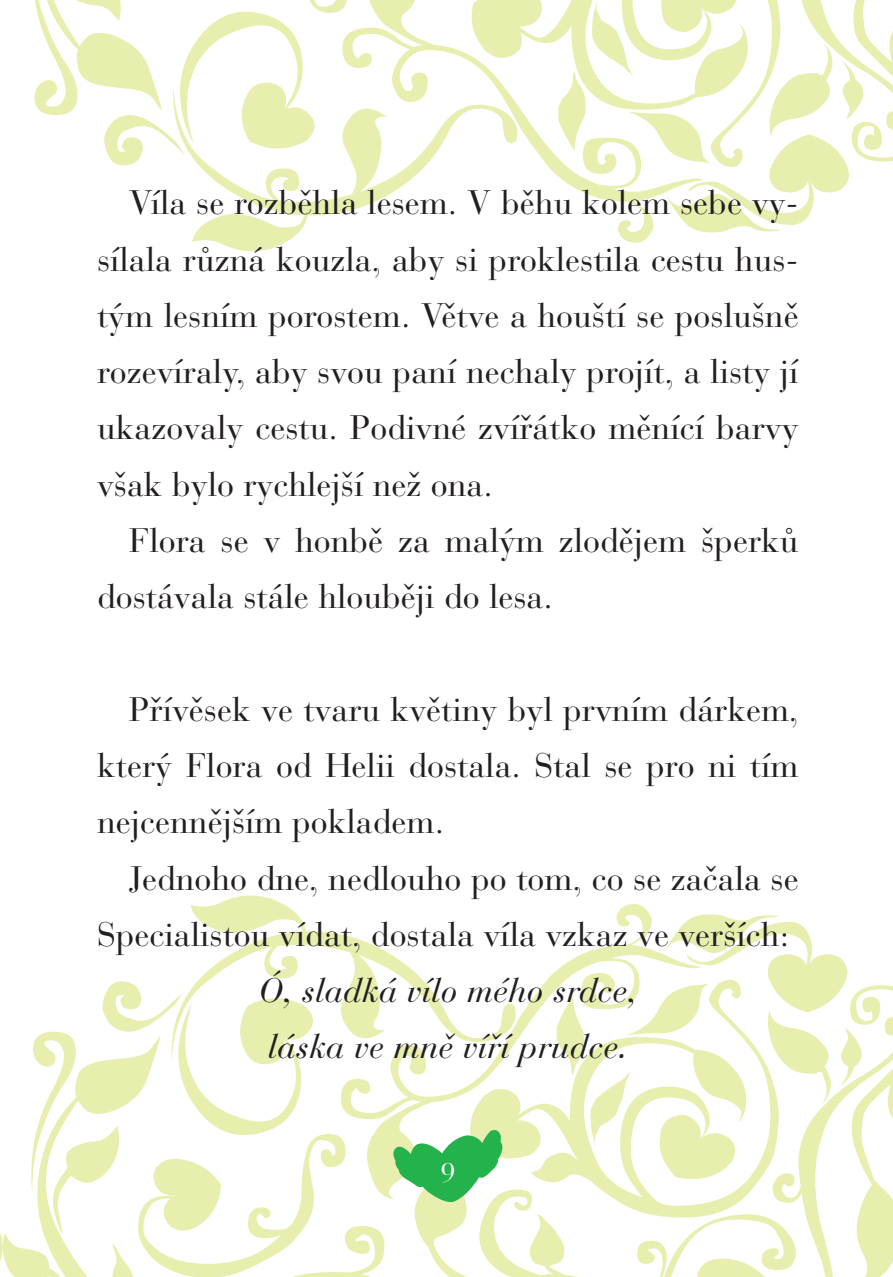
<style>
.page{position:relative;width:893px;height:1277px;background:#fff}
.page>*{position:absolute;margin:0;border:0;box-sizing:border-box;transform-origin:0 0}
.t1{font:33.75px/56.2px "Bauer Bodoni CE";color:#231f20;text-align:justify}
.t2{font:italic 33.75px/56.2px "Bauer Bodoni CE";color:#231f20}
.t3{font:27px "Bauer Bodoni CE";color:#fff}
</style>
<div class="page">
<svg style="left:3px;top:895px;width:890px;height:382px"></svg>
<svg style="left:0;top:1233px;width:3px;height:28px"></svg>
<svg style="left:34px;top:0;width:859px;height:251px"></svg>
<svg style="left:393px;top:1130px;width:109px;height:72px"></svg>
<p class="t1" style="left:97px;top:178px;width:703px;text-indent:32px">Víla se rozběhla lesem. V běhu kolem sebe vy&shy;sílala různá kouzla, aby si proklestila cestu hus&shy;tým lesním porostem. Větve a houští se poslušně rozevíraly, aby svou paní nechaly projít, a listy jí ukazovaly cestu. Podivné zvířátko měnící barvy však bylo rychlejší než ona.</p>
<p class="t1" style="left:97px;top:516px;width:703px;text-indent:32px">Flora se v honbě za malým zlodějem šperků dostávala stále hlouběji do lesa.</p>
<p class="t1" style="left:97px;top:684px;width:703px;text-indent:32px">Přívěsek ve tvaru květiny byl prvním dárkem, který Flora od Helii dostala. Stal se pro ni tím nejcennějším pokladem.</p>
<p class="t1" style="left:97px;top:853px;width:703px;text-align:right">Jednoho dne, nedlouho po tom, co se začala se<br>Specialistou vídat, dostala víla vzkaz ve verších:</p>
<p class="t2" style="left:259px;top:966px;width:380px">Ó, sladká vílo mého srdce, láska ve mně víří prudce.</p>
<p class="t3" style="left:440px;top:1161px;width:17px">9</p>
</div>
